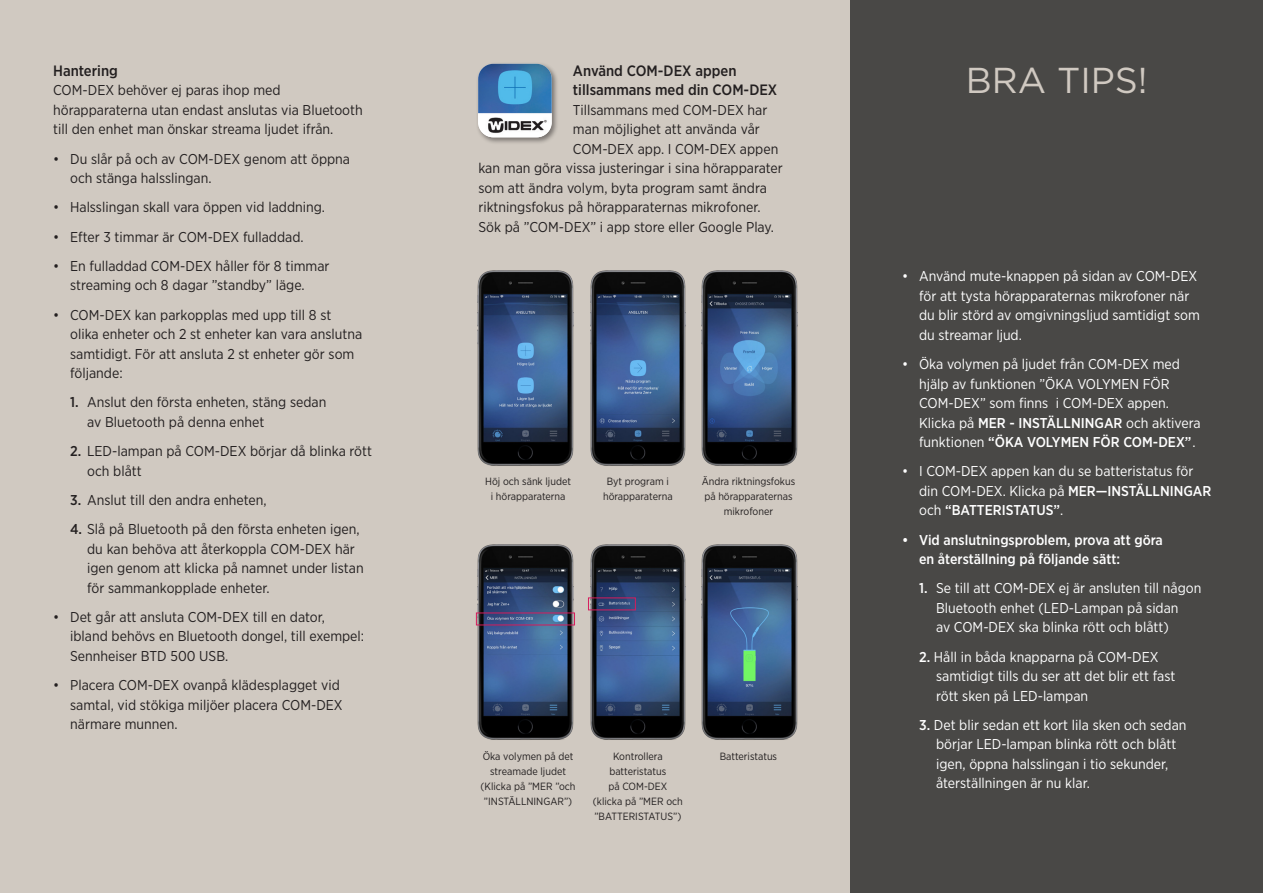
<style>
.page{position:relative;width:1263px;height:893px;background:#d0c9c1}
.page>*{position:absolute;margin:0;border:0;box-sizing:border-box;transform-origin:0 0}
.t1{font:36px "Gotham";color:#d0c9c1}
.t2{font:500 15px/19.5px "Gotham Narrow";color:#231f20}
.t3{font:14.25px/19.5px "Gotham Narrow";color:#231f20}
.t4{font:14.25px/19.5px "Gotham Narrow";color:#fff}
.t5{font:500 14.25px/19.5px "Gotham Narrow";color:#fff}
.t6{font:10.5px/15px "Gotham Narrow";color:#231f20;text-align:center}
.s1{font-weight:500}
</style>
<div class="page">
<div style="left:850px;top:0;width:413px;height:893px;background:#494846"></div>
<img style="left:477px;top:270px;width:97px;height:196px">
<img style="left:475px;top:544px;width:100px;height:196px">
<img style="left:590px;top:270px;width:96px;height:196px">
<img style="left:701px;top:270px;width:97px;height:196px">
<img style="left:588px;top:544px;width:98px;height:196px">
<img style="left:701px;top:544px;width:97px;height:196px">
<div style="left:476px;top:61px;width:83px;height:83px;background:#231f20;opacity:.5"></div>
<img style="left:478px;top:64px;width:74px;height:73px">
<p class="t2" style="left:53px;top:61px;width:66px">Hantering</p>
<p class="t3" style="left:53px;top:80px;width:311px">COM-DEX behöver ej paras ihop med hörapparaterna utan endast anslutas via Bluetooth till den enhet man önskar streama ljudet ifrån.</p>
<p class="t3" style="left:70px;top:148px;width:281px;text-indent:-17px">• Du slår på och av COM-DEX genom att öppna och stänga halsslingan.</p>
<p class="t3" style="left:53px;top:197px;width:273px">• Halsslingan skall vara öppen vid laddning.</p>
<p class="t3" style="left:53px;top:226px;width:252px">• Efter 3 timmar är COM-DEX fulladdad.</p>
<p class="t3" style="left:53px;top:256px;width:278px;text-align:center">• En fulladdad COM-DEX håller för 8 timmar streaming och 8 dagar ”standby” läge.</p>
<p class="t3" style="left:70px;top:304px;width:294px;text-indent:-17px">• COM-DEX kan parkopplas med upp till 8 st olika enheter och 2 st enheter kan vara anslutna samtidigt. För att ansluta 2 st enheter gör som följande:</p>
<p class="t3" style="left:87px;top:392px;width:241px;text-indent:-17px"><span class="s1">1.</span> Anslut den första enheten, stäng sedan av Bluetooth på denna enhet</p>
<p class="t3" style="left:87px;top:441px;width:286px;text-indent:-17px"><span class="s1">2.</span> LED-lampan på COM-DEX börjar då blinka rött och blått</p>
<p class="t3" style="left:70px;top:490px;width:198px"><span class="s1">3.</span> Anslut till den andra enheten,</p>
<p class="t3" style="left:87px;top:519px;width:278px;text-indent:-17px"><span class="s1">4.</span> Slå på Bluetooth på den första enheten igen, du kan behöva att återkoppla COM-DEX här igen genom att klicka på namnet under listan för sammankopplade enheter.</p>
<p class="t3" style="left:70px;top:607px;width:296px;text-indent:-17px">• Det går att ansluta COM-DEX till en dator, ibland behövs en Bluetooth dongel, till exempel:<br>Sennheiser BTD 500 USB.</p>
<p class="t3" style="left:70px;top:675px;width:274px;text-indent:-17px">• Placera COM-DEX ovanpå klädesplagget vid samtal, vid stökiga miljöer placera COM-DEX närmare munnen.</p>
<p class="t2" style="left:573px;top:61px;width:206px">Använd COM-DEX appen tillsammans med din COM-DEX</p>
<p class="t3" style="left:573px;top:100px;width:196px">Tillsammans med COM-DEX har</p>
<p class="t3" style="left:573px;top:119px;width:188px">man möjlighet att använda vår</p>
<p class="t3" style="left:573px;top:139px;width:207px">COM-DEX app. I COM-DEX appen</p>
<p class="t3" style="left:478px;top:158px;width:306px">kan man göra vissa justeringar i sina hörapparater</p>
<p class="t3" style="left:478px;top:178px;width:290px">som att ändra volym, byta program samt ändra</p>
<p class="t3" style="left:478px;top:197px;width:284px">riktningsfokus på hörapparaternas mikrofoner.</p>
<p class="t3" style="left:478px;top:217px;width:297px">Sök på ”COM-DEX” i app store eller Google Play.</p>
<p class="t6" style="left:485px;top:473px;width:87px">Höj och sänk ljudet i hörapparaterna</p>
<p class="t6" style="left:603px;top:473px;width:71px">Byt program i hörapparaterna</p>
<p class="t6" style="left:702px;top:473px;width:95px">Ändra riktningsfokus på hörapparaternas mikrofoner</p>
<p class="t6" style="left:481px;top:748px;width:97px">Öka volymen på det streamade ljudet (Klicka på ”MER ”och ”INSTÄLLNINGAR”)</p>
<p class="t6" style="left:593px;top:748px;width:91px">Kontrollera batteristatus<br>på COM-DEX (klicka på ”MER och ”BATTERISTATUS”)</p>
<p class="t6" style="left:720px;top:748px;width:59px">Batteristatus</p>
<h1 class="t1" style="left:966px;top:57px;width:183px">BRA TIPS!</h1>
<p class="t4" style="left:919px;top:266px;width:282px;text-indent:-17px">• Använd mute-knappen på sidan av COM-DEX för att tysta hörapparaternas mikrofoner när du blir störd av omgivningsljud samtidigt som du streamar ljud.</p>
<p class="t4" style="left:919px;top:354px;width:283px;text-indent:-17px">• Öka volymen på ljudet från COM-DEX med hjälp av funktionen ”ÖKA VOLYMEN FÖR COM-DEX” som finns i COM-DEX appen.<br>Klicka på <span class="s1">MER - INSTÄLLNINGAR</span> och aktivera funktionen <span class="s1">“ÖKA VOLYMEN FÖR COM-DEX”</span>.</p>
<p class="t4" style="left:919px;top:461px;width:294px;text-indent:-17px">• I COM-DEX appen kan du se batteristatus för din COM-DEX. Klicka på <span class="s1">MER—INSTÄLLNINGAR </span>och <span class="s1">“BATTERISTATUS”</span>.</p>
<p class="t5" style="left:919px;top:530px;width:245px;text-indent:-17px">• Vid anslutningsproblem, prova att göra en återställning på följande sätt:</p>
<p class="t4" style="left:936px;top:578px;width:267px;text-indent:-17px"><span class="s1">1.</span> Se till att COM-DEX ej är ansluten till någon<br>Bluetooth enhet (LED-Lampan på sidan<br>av COM-DEX ska blinka rött och blått)</p>
<p class="t4" style="left:936px;top:647px;width:241px;text-indent:-17px"><span class="s1">2.</span> Håll in båda knapparna på COM-DEX samtidigt tills du ser att det blir ett fast rött sken på LED-lampan</p>
<p class="t4" style="left:936px;top:715px;width:252px;text-indent:-17px"><span class="s1">3.</span> Det blir sedan ett kort lila sken och sedan börjar LED-lampan blinka rött och blått igen, öppna halsslingan i tio sekunder, återställningen är nu klar.</p>
</div>
